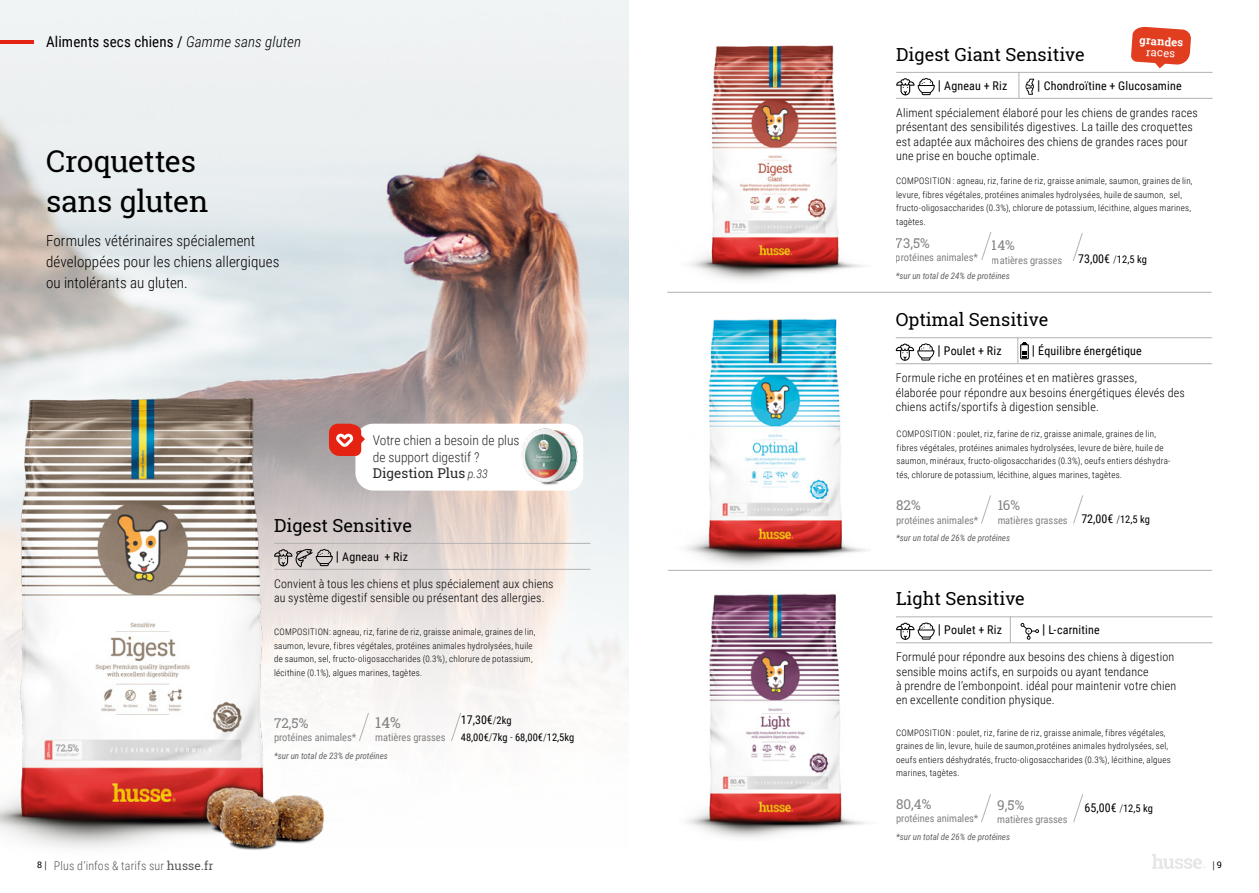
<style>
.page{position:relative;width:1259px;height:893px;background:#fff}
.page>*{position:absolute;margin:0;border:0;box-sizing:border-box;transform-origin:0 0}
.t1{font:30px/39.8px "Roboto Slab";letter-spacing:-.015em;color:#000}
.t2{font:18px "Roboto Slab";color:#000}
.t3{font:300 15px/21px "Roboto Condensed";letter-spacing:.005em;color:#000}
.t4{font:15px "Roboto Condensed";letter-spacing:.01em;color:#000}
.t5{font:15px "Roboto Slab";color:#646363}
.t6{font:300 13.5px/16.2px "Roboto Condensed";color:#28292a}
.t7{font:13.5px "Roboto Slab";color:#646363}
.t8{font:13.5px "Roboto Slab";color:#28292a}
.t9{font:300 12px/14.4px "Roboto Condensed";letter-spacing:.015em;color:#000}
.t10{font:12px "Roboto Condensed";letter-spacing:.015em;color:#000}
.t11{font:300 12px "Roboto Condensed";letter-spacing:.015em;color:#575756}
.t12{font:700 11.25px "Roboto Slab";color:#fff}
.t13{font:11.25px "Roboto Slab";color:#fff}
.t14{font:10.5px "Roboto Condensed";letter-spacing:-.005em;color:#646363}
.t15{font:10.5px "Roboto Condensed";color:#000}
.t16{font:300 9px/13.5px "Roboto Condensed";letter-spacing:.025em;color:#000}
.t17{font:italic 9px "Roboto Condensed";letter-spacing:-.005em;color:#646363}
.t18{font:9px "Minion Pro";color:#000}
.s1{font-weight:300;font-style:italic}
.s2{font-family:"Roboto Condensed";font-weight:300;font-style:italic;font-size:12px}
.s3{font-size:13.5px}
.s4{font-weight:300;font-size:10.5px}
.s5{font-size:10.5px}
.s6{font-weight:300}
.s7{font-family:"Roboto Slab";font-weight:400}
.s8{font-family:"Roboto Slab"}
</style>
<div class="page">
<img style="left:0;top:0;width:628px;height:242px">
<svg style="left:0;top:242px;width:629px;height:475px"></svg>
<img style="left:0;top:301px;width:491px;height:549px">
<svg style="left:329px;top:424px;width:254px;height:67px"></svg>
<img style="left:513px;top:423px;width:70px;height:67px">
<hr style="left:274px;top:543px;width:316px;height:1px;background:#b3b2b2">
<hr style="left:274px;top:569px;width:316px;height:1px;background:#b3b2b2">
<svg style="left:274px;top:549px;width:59px;height:18px"></svg>
<svg style="left:359px;top:712px;width:10px;height:29px"></svg>
<svg style="left:451px;top:712px;width:10px;height:29px"></svg>
<img style="left:690px;top:45px;width:173px;height:235px">
<img style="left:679px;top:291px;width:207px;height:547px">
<img style="left:667px;top:296px;width:204px;height:288px">
<hr style="left:896px;top:72px;width:316px;height:1px;background:#b3b2b2">
<hr style="left:896px;top:98px;width:316px;height:1px;background:#b3b2b2">
<svg style="left:896px;top:78px;width:39px;height:17px"></svg>
<svg style="left:1025px;top:79px;width:9px;height:16px"></svg>
<svg style="left:1018px;top:73px;width:1px;height:25px"></svg>
<hr style="left:895px;top:337px;width:317px;height:1px;background:#b3b2b2">
<hr style="left:895px;top:363px;width:317px;height:1px;background:#b3b2b2">
<svg style="left:895px;top:343px;width:39px;height:18px"></svg>
<hr style="left:896px;top:617px;width:316px;height:1px;background:#b3b2b2">
<hr style="left:896px;top:642px;width:316px;height:1px;background:#b3b2b2">
<svg style="left:896px;top:622px;width:38px;height:18px"></svg>
<svg style="left:1020px;top:623px;width:19px;height:17px"></svg>
<svg style="left:1017px;top:338px;width:11px;height:26px"></svg>
<svg style="left:1010px;top:616px;width:1px;height:26px"></svg>
<svg style="left:1131px;top:26px;width:60px;height:42px"></svg>
<svg style="left:981px;top:232px;width:10px;height:28px"></svg>
<svg style="left:1073px;top:233px;width:10px;height:28px"></svg>
<svg style="left:981px;top:495px;width:10px;height:29px"></svg>
<svg style="left:981px;top:794px;width:10px;height:29px"></svg>
<svg style="left:1073px;top:495px;width:10px;height:29px"></svg>
<svg style="left:1073px;top:794px;width:10px;height:29px"></svg>
<hr style="left:667px;top:292px;width:544px;height:1px;background:#b3b2b2">
<hr style="left:668px;top:570px;width:544px;height:1px;background:#b3b2b2">
<svg style="left:1152px;top:854px;width:53px;height:15px"></svg>
<hr style="left:0;top:41px;width:34px;height:3px;background:#e42313">
<h3 class="t4" style="left:46px;top:31px;width:256px">Aliments secs chiens / <span class="s1">Gamme sans gluten</span></h3>
<h1 class="t1" style="left:46px;top:141px;width:164px">Croquettes sans gluten</h1>
<h3 class="t3" style="left:46px;top:230px;width:235px">Formules vétérinaires spécialement développées pour les chiens allergiques ou intolérants au gluten.</h3>
<h3 class="t6" style="left:373px;top:432px;width:148px">Votre chien a besoin de plus de support digestif ?</h3>
<h3 class="t8" style="left:373px;top:464px;width:117px">Digestion Plus <span class="s2">p.33</span></h3>
<h2 class="t2" style="left:274px;top:513px;width:139px">Digest Sensitive</h2>
<h3 class="t10" style="left:336px;top:548px;width:74px"><span class="s3">|</span> Agneau + Riz</h3>
<h3 class="t9" style="left:274px;top:576px;width:281px">Convient à tous les chiens et plus spécialement aux chiens au système digestif sensible ou présentant des allergies.</h3>
<p class="t16" style="left:274px;top:625px;width:263px">COMPOSITION: agneau, riz, farine de riz, graisse animale, graines de lin, saumon, levure, fibres végétales, protéines animales hydrolysées, huile de saumon, sel, fructo-oligosaccharides (0.3%), chlorure de potassium, lécithine (0.1%), algues marines, tagètes.</p>
<h3 class="t5" style="left:375px;top:712px;width:27px">14%</h3>
<p class="t14" style="left:375px;top:730px;width:72px">matières grasses</p>
<p class="t17" style="left:274px;top:749px;width:115px">*sur un total de 23% de protéines</p>
<h3 class="t7" style="left:274px;top:713px;width:36px">72,5%</h3>
<p class="t14" style="left:274px;top:730px;width:84px">protéines animales*</p>
<h3 class="t10" style="left:461px;top:712px;width:52px">17,30€<span class="s4">/</span><span class="s5">2kg</span></h3>
<p class="t15" style="left:461px;top:730px;width:115px">48,00€<span class="s6">/</span>7kg <span class="s6">-</span> 68,00€<span class="s6">/</span>12,5kg</p>
<p class="t12" style="left:1140px;top:32px;width:45px;rotate:4deg">grandes</p>
<p class="t13" style="left:1146px;top:44px;width:31px;rotate:4deg">races</p>
<h2 class="t2" style="left:896px;top:42px;width:190px">Digest Giant Sensitive</h2>
<h3 class="t10" style="left:938px;top:77px;width:71px"><span class="s3">|</span> Agneau + Riz</h3>
<h3 class="t10" style="left:1037px;top:77px;width:146px"><span class="s3">|</span> Chondroïtine + Glucosamine</h3>
<h3 class="t9" style="left:896px;top:105px;width:303px">Aliment spécialement élaboré pour les chiens de grandes races présentant des sensibilités digestives. La taille des croquettes est adaptée aux mâchoires des chiens de grandes races pour une prise en bouche optimale.</h3>
<p class="t16" style="left:896px;top:174px;width:298px">COMPOSITION : agneau, riz, farine de riz, graisse animale, saumon, graines de lin, levure, fibres végétales, protéines animales hydrolysées, huile de saumon, sel, fructo-oligosaccharides (0.3%), chlorure de potassium, lécithine, algues marines, tagètes.</p>
<h3 class="t7" style="left:895px;top:233px;width:36px">73,5%</h3>
<p class="t14" style="left:895px;top:250px;width:84px">protéines animales*</p>
<h3 class="t7" style="left:992px;top:236px;width:25px">14%</h3>
<p class="t14" style="left:992px;top:253px;width:72px">matières grasses</p>
<p class="t17" style="left:895px;top:269px;width:115px">*sur un total de 24% de protéines</p>
<h3 class="t10" style="left:1078px;top:251px;width:70px">73,00€ <span class="s4">/</span><span class="s5">12,5 kg</span></h3>
<h2 class="t2" style="left:895px;top:307px;width:154px">Optimal Sensitive</h2>
<h3 class="t10" style="left:937px;top:342px;width:66px"><span class="s3">|</span> Poulet + Riz</h3>
<h3 class="t10" style="left:1032px;top:342px;width:111px"><span class="s3">|</span> Équilibre énergétique</h3>
<h3 class="t9" style="left:895px;top:370px;width:290px">Formule riche en protéines et en matières grasses,<br>élaborée pour répondre aux besoins énergétiques élevés des chiens actifs/sportifs à digestion sensible.</h3>
<p class="t16" style="left:896px;top:427px;width:275px">COMPOSITION : poulet, riz, farine de riz, graisse animale, graines de lin, fibres végétales, protéines animales hydrolysées, levure de bière, huile de saumon, minéraux, fructo-oligosaccharides (0.3%), oeufs entiers déshydra&shy;tés, chlorure de potassium, lécithine, algues marines, tagètes.</p>
<h3 class="t7" style="left:896px;top:496px;width:26px">82%</h3>
<p class="t14" style="left:896px;top:512px;width:84px">protéines animales*</p>
<h3 class="t7" style="left:997px;top:496px;width:24px">16%</h3>
<p class="t14" style="left:997px;top:512px;width:72px">matières grasses</p>
<p class="t17" style="left:896px;top:532px;width:115px">*sur un total de 26% de protéines</p>
<h3 class="t10" style="left:1081px;top:510px;width:70px">72,00€ <span class="s4">/</span><span class="s5">12,5 kg</span></h3>
<h2 class="t2" style="left:896px;top:586px;width:130px">Light Sensitive</h2>
<h3 class="t10" style="left:938px;top:621px;width:66px"><span class="s3">|</span> Poulet + Riz</h3>
<h3 class="t10" style="left:1042px;top:621px;width:59px"><span class="s3">|</span> L-carnitine</h3>
<h3 class="t9" style="left:896px;top:649px;width:282px">Formulé pour répondre aux besoins des chiens à digestion sensible moins actifs, en surpoids ou ayant tendance<br>à prendre de l’embonpoint. idéal pour maintenir votre chien en excellente condition physique.</h3>
<p class="t16" style="left:896px;top:726px;width:276px">COMPOSITION : poulet, riz, farine de riz, graisse animale, fibres végétales, graines de lin, levure, huile de saumon,protéines animales hydrolysées, sel, oeufs entiers déshydratés, fructo-oligosaccharides (0.3%), lécithine, algues marines, tagètes.</p>
<h3 class="t7" style="left:896px;top:795px;width:37px">80,4%</h3>
<p class="t14" style="left:896px;top:811px;width:84px">protéines animales*</p>
<h3 class="t7" style="left:997px;top:796px;width:29px">9,5%</h3>
<p class="t14" style="left:997px;top:812px;width:72px">matières grasses</p>
<p class="t17" style="left:896px;top:830px;width:115px">*sur un total de 26% de protéines</p>
<h3 class="t10" style="left:1084px;top:799px;width:70px">65,00€ <span class="s4">/</span><span class="s5">12,5 kg</span></h3>
<h3 class="t11" style="left:37px;top:857px;width:178px"><sup>8</sup> <sup>|</sup> Plus d’infos &amp; tarifs sur <span class="s7">husse.fr</span></h3>
<p class="t18" style="left:1212px;top:859px;width:11px">| <span class="s8">9</span></p>
</div>
